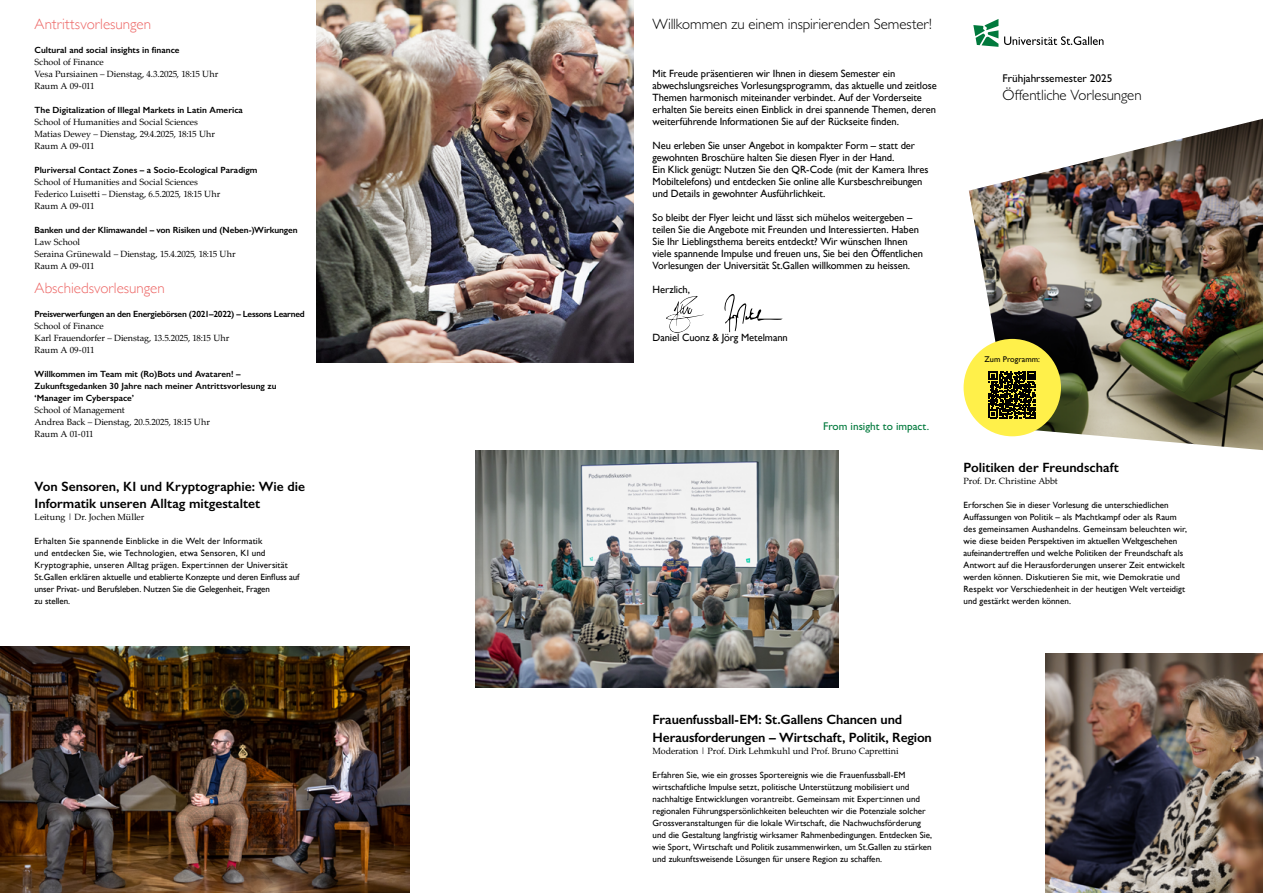
<style>
.page{position:relative;width:1263px;height:893px;background:#fff}
.page>*{position:absolute;margin:0;border:0;box-sizing:border-box;transform-origin:0 0}
.t1{font:300 15px "Gill Sans MT Pro";letter-spacing:-.005em;color:#000}
.t2{font:300 15px "Gill Sans";color:#ed6665}
.t3{font:600 13.5px/17.2px "Gill Sans";letter-spacing:-.005em;color:#000}
.t4{font:500 11.25px "Gill Sans MT Pro";color:#000}
.t5{font:500 11.25px "Gill Sans MT Pro";letter-spacing:-.005em;color:#00793c}
.t6{font:10.5px/12px "Gill Sans";letter-spacing:-.01em;color:#000}
.t7{font:9px/12px "Gill Sans";color:#000}
.t8{font:9px/12px "Palatino Linotype";letter-spacing:-.01em;color:#000}
.t9{font:600 9px/12px "Gill Sans";color:#000}
.t10{font:600 9px "Gill Sans";letter-spacing:-.025em;color:#000}
.t11{font:8.25px "Gill Sans";letter-spacing:.005em;color:#000}
</style>
<div class="page">
<svg style="left:666px;top:296px;width:38px;height:37px"></svg>
<svg style="left:724px;top:294px;width:59px;height:38px"></svg>
<img style="left:969px;top:119px;width:294px;height:331px">
<div style="left:963px;top:339px;width:98px;height:97px;background:#fff04a;border-radius:50%"></div>
<svg style="left:989px;top:371px;width:47px;height:47px"></svg>
<svg style="left:1004px;top:36px;width:99px;height:9px"></svg>
<svg style="left:973px;top:19px;width:25px;height:28px"></svg>
<img style="left:317px;top:0;width:317px;height:363px">
<img style="left:1045px;top:654px;width:218px;height:239px">
<img style="left:0;top:646px;width:410px;height:247px">
<img style="left:476px;top:450px;width:363px;height:238px">
<h1 class="t2" style="left:35px;top:12px;width:118px">Antrittsvorlesungen</h1>
<p class="t9" style="left:35px;top:44px;width:146px">Cultural and social insights in finance</p>
<p class="t8" style="left:35px;top:56px;width:185px">School of Finance<br>Vesa Pursiainen – Dienstag, 4.3.2025, 18:15 Uhr<br>Raum A 09-011</p>
<p class="t9" style="left:35px;top:104px;width:210px">The Digitalization of Illegal Markets in Latin America</p>
<p class="t8" style="left:35px;top:116px;width:182px">School of Humanities and Social Sciences<br>Matias Dewey – Dienstag, 29.4.2025, 18:15 Uhr<br>Raum A 09-011</p>
<p class="t9" style="left:35px;top:164px;width:224px">Pluriversal Contact Zones – a Socio-Ecological Paradigm</p>
<p class="t8" style="left:35px;top:176px;width:187px">School of Humanities and Social Sciences<br>Federico Luisetti – Dienstag, 6.5.2025, 18:15 Uhr<br>Raum A 09-011</p>
<p class="t9" style="left:35px;top:224px;width:265px">Banken und der Klimawandel – von Risiken und (Neben-)Wirkungen</p>
<p class="t8" style="left:35px;top:236px;width:203px">Law School<br>Seraina Grünewald – Dienstag, 15.4.2025, 18:15 Uhr<br>Raum A 09-011</p>
<h1 class="t2" style="left:35px;top:276px;width:132px">Abschiedsvorlesungen</h1>
<p class="t10" style="left:35px;top:309px;width:272px">Preisverwerfungen an den Energiebörsen (2021–2022) – Lessons Learned</p>
<p class="t8" style="left:35px;top:320px;width:196px">School of Finance<br>Karl Frauendorfer – Dienstag, 13.5.2025, 18:15 Uhr<br>Raum A 09-011</p>
<p class="t9" style="left:35px;top:368px;width:244px">Willkommen im Team mit (Ro)Bots und Avataren! –<br>Zukunftsgedanken 30 Jahre nach meiner Antrittsvorlesung zu ‘Manager im Cyberspace’</p>
<p class="t8" style="left:35px;top:404px;width:177px">School of Management<br>Andrea Back – Dienstag, 20.5.2025, 18:15 Uhr<br>Raum A 01-011</p>
<h2 class="t3" style="left:35px;top:478px;width:272px">Von Sensoren, KI und Kryptographie: Wie die<br>Informatik unseren Alltag mitgestaltet</h2>
<p class="t8" style="left:35px;top:511px;width:111px">Leitung | Dr. Jochen Müller</p>
<p class="t7" style="left:35px;top:535px;width:266px">Erhalten Sie spannende Einblicke in die Welt der Informatik<br>und entdecken Sie, wie Technologien, etwa Sensoren, KI und Kryptographie, unseren Alltag prägen. Expert:innen der Universität St.Gallen erklären aktuelle und etablierte Konzepte und deren Einfluss auf unser Privat- und Berufsleben. Nutzen Sie die Gelegenheit, Fragen<br>zu stellen.</p>
<h1 class="t1" style="left:653px;top:15px;width:281px">Willkommen zu einem inspirierenden Semester!</h1>
<p class="t6" style="left:653px;top:67px;width:286px">Mit Freude präsentieren wir Ihnen in diesem Semester ein abwechslungsreiches Vorlesungsprogramm, das aktuelle und zeitlose Themen harmonisch miteinander verbindet. Auf der Vorderseite erhalten Sie bereits einen Einblick in drei spannende Themen, deren weiterführende Informationen Sie auf der Rückseite finden.</p>
<p class="t6" style="left:653px;top:139px;width:277px">Neu erleben Sie unser Angebot in kompakter Form – statt der gewohnten Broschüre halten Sie diesen Flyer in der Hand.<br>Ein Klick genügt: Nutzen Sie den QR-Code (mit der Kamera Ihres Mobiltelefons) und entdecken Sie online alle Kursbeschreibungen und Details in gewohnter Ausführlichkeit.</p>
<p class="t6" style="left:653px;top:211px;width:272px">So bleibt der Flyer leicht und lässt sich mühelos weitergeben – teilen Sie die Angebote mit Freunden und Interessierten. Haben Sie Ihr Lieblingsthema bereits entdeckt? Wir wünschen Ihnen viele spannende Impulse und freuen uns, Sie bei den Öffentlichen Vorlesungen der Universität St.Gallen willkommen zu heissen.</p>
<p class="t6" style="left:653px;top:284px;width:39px">Herzlich,</p>
<p class="t6" style="left:653px;top:331px;width:137px">Daniel Cuonz &amp; Jörg Metelmann</p>
<p class="t5" style="left:823px;top:419px;width:107px">From insight to impact.</p>
<p class="t4" style="left:1002px;top:72px;width:111px">Frühjahrssemester 2025</p>
<h1 class="t1" style="left:1002px;top:86px;width:141px">Öffentliche Vorlesungen</h1>
<p class="t11" style="left:985px;top:354px;width:57px">Zum Programm:</p>
<h2 class="t3" style="left:963px;top:459px;width:157px">Politiken der Freundschaft</h2>
<p class="t8" style="left:963px;top:475px;width:96px">Prof. Dr. Christine Abbt</p>
<p class="t7" style="left:963px;top:499px;width:225px">Erforschen Sie in dieser Vorlesung die unterschiedlichen Auffassungen von Politik – als Machtkampf oder als Raum des gemeinsamen Aushandelns. Gemeinsam beleuchten wir, wie diese beiden Perspektiven im aktuellen Weltgeschehen aufeinandertreffen und welche Politiken der Freundschaft als Antwort auf die Herausforderungen unserer Zeit entwickelt werden können. Diskutieren Sie mit, wie Demokratie und Respekt vor Verschiedenheit in der heutigen Welt verteidigt und gestärkt werden können.</p>
<h2 class="t3" style="left:653px;top:711px;width:281px">Frauenfussball-EM: St.Gallens Chancen und<br>Herausforderungen – Wirtschaft, Politik, Region</h2>
<p class="t8" style="left:653px;top:744px;width:248px">Moderation | Prof. Dirk Lehmkuhl und Prof. Bruno Caprettini</p>
<p class="t7" style="left:653px;top:768px;width:281px">Erfahren Sie, wie ein grosses Sportereignis wie die Frauenfussball-EM wirtschaftliche Impulse setzt, politische Unterstützung mobilisiert und nachhaltige Entwicklungen vorantreibt. Gemeinsam mit Expert:innen und regionalen Führungspersönlichkeiten beleuchten wir die Potenziale solcher Grossveranstaltungen für die lokale Wirtschaft, die Nachwuchsförderung und die Gestaltung langfristig wirksamer Rahmenbedingungen. Entdecken Sie, wie Sport, Wirtschaft und Politik zusammenwirken, um St.Gallen zu stärken und zukunftsweisende Lösungen für unsere Region zu schaffen.</p>
</div>
